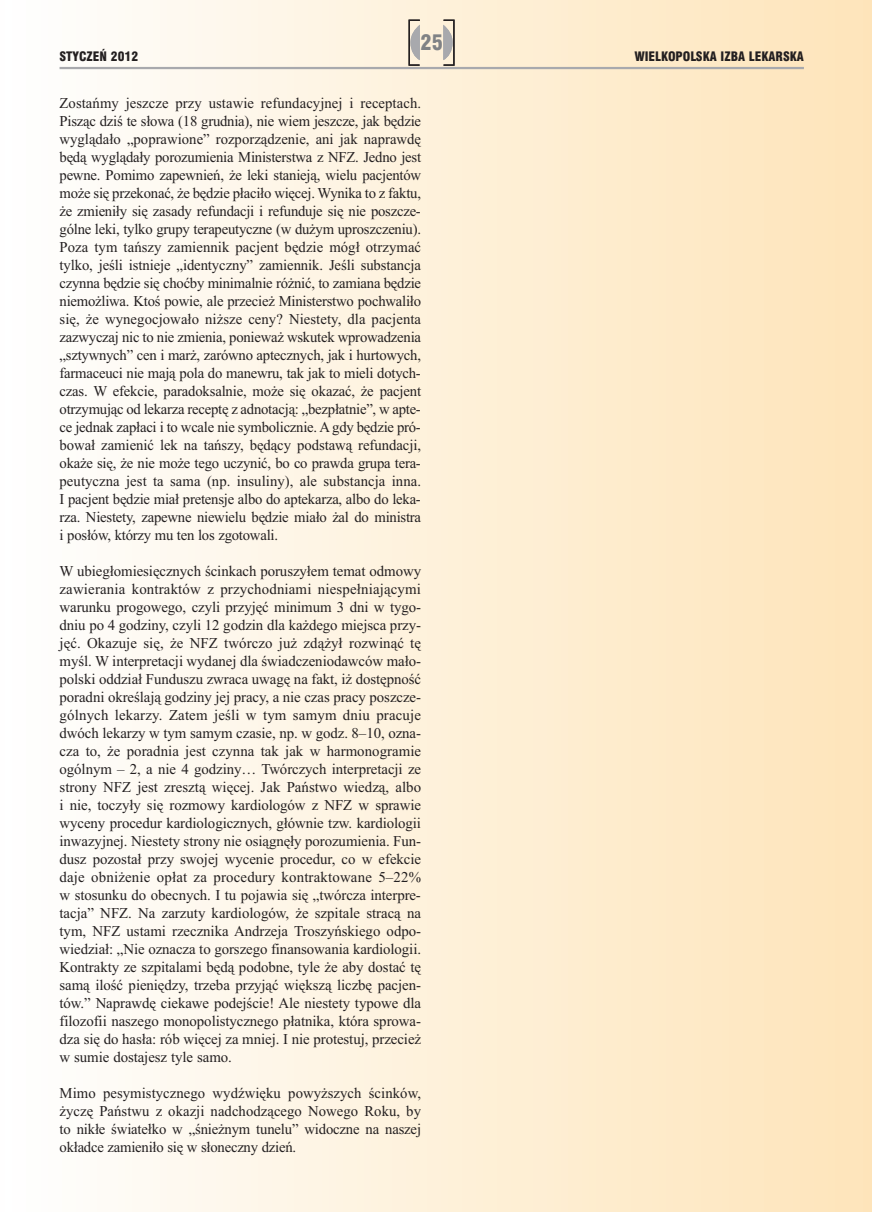
<style>
.page{position:relative;width:872px;height:1212px;background:#fff}
.page>*{position:absolute;margin:0;border:0;box-sizing:border-box;transform-origin:0 0}
.t1{font:21px "Swis 721 Blk Cn EU";color:#808285}
.t2{font:15px/18px "Times New Roman";letter-spacing:-.015em;color:#231f20;text-align:justify}
.t3{font:12.75px "Swis 721 Blk Cn EU";color:#231f20}
</style>
<div class="page">
<div style="left:0;top:0;width:872px;height:1212px;background:linear-gradient(to right,#fefefe,#fee4b9)"></div>
<hr style="left:60px;top:67px;width:744px;height:2px;background:#a8a9ad">
<svg style="left:408px;top:20px;width:46px;height:46px;background:#d7cfc0"></svg>
<h1 class="t1" style="left:420px;top:30px;width:24px">25</h1>
<p class="t3" style="left:60px;top:48px;width:80px">STYCZEŃ 2012</p>
<p class="t3" style="left:634px;top:48px;width:171px">WIELKOPOLSKA IZBA LEKARSKA</p>
<p class="t2" style="left:60px;top:94px;width:363px">Zostańmy jeszcze przy ustawie refundacyjnej i receptach.<br>Pisząc dziś te słowa (18 grudnia), nie wiem jeszcze, jak będzie wyglądało „poprawione” rozporządzenie, ani jak naprawdę będą wyglądały porozumienia Ministerstwa z NFZ. Jedno jest pewne. Pomimo zapewnień, że leki stanieją, wielu pacjentów może się przekonać, że będzie płaciło więcej. Wynika to z faktu, że zmieniły się zasady refundacji i refunduje się nie poszcze&shy;gólne leki, tylko grupy terapeutyczne (w dużym uproszczeniu).<br>Poza tym tańszy zamiennik pacjent będzie mógł otrzymać tylko, jeśli istnieje „identyczny” zamiennik. Jeśli substancja czynna będzie się choćby minimalnie różnić, to zamiana będzie niemożliwa. Ktoś powie, ale przecież Ministerstwo pochwaliło się, że wynegocjowało niższe ceny? Niestety, dla pacjenta zazwyczaj nic to nie zmienia, ponieważ wskutek wprowadzenia „sztywnych” cen i marż, zarówno aptecznych, jak i hurtowych, farmaceuci nie mają pola do manewru, tak jak to mieli dotych&shy;czas. W efekcie, paradoksalnie, może się okazać, że pacjent otrzymując od lekarza receptę z adnotacją: „bezpłatnie”, w apte&shy;ce jednak zapłaci i to wcale nie symbolicznie. A gdy będzie pró&shy;bował zamienić lek na tańszy, będący podstawą refundacji, okaże się, że nie może tego uczynić, bo co prawda grupa tera&shy;peutyczna jest ta sama (np. insuliny), ale substancja inna.<br>I pacjent będzie miał pretensje albo do aptekarza, albo do leka&shy;rza. Niestety, zapewne niewielu będzie miało żal do ministra i posłów, którzy mu ten los zgotowali.</p>
<p class="t2" style="left:60px;top:562px;width:363px">W ubiegłomiesięcznych ścinkach poruszyłem temat odmowy zawierania kontraktów z przychodniami niespełniającymi warunku progowego, czyli przyjęć minimum 3 dni w tygo&shy;dniu po 4 godziny, czyli 12 godzin dla każdego miejsca przy&shy;jęć. Okazuje się, że NFZ twórczo już zdążył rozwinąć tę myśl. W interpretacji wydanej dla świadczeniodawców mało&shy;polski oddział Funduszu zwraca uwagę na fakt, iż dostępność poradni określają godziny jej pracy, a nie czas pracy poszcze&shy;gólnych lekarzy. Zatem jeśli w tym samym dniu pracuje dwóch lekarzy w tym samym czasie, np. w godz. 8–10, ozna&shy;cza to, że poradnia jest czynna tak jak w harmonogramie ogólnym – 2, a nie 4 godziny… Twórczych interpretacji ze strony NFZ jest zresztą więcej. Jak Państwo wiedzą, albo i nie, toczyły się rozmowy kardiologów z NFZ w sprawie wyceny procedur kardiologicznych, głównie tzw. kardiologii inwazyjnej. Niestety strony nie osiągnęły porozumienia. Fun&shy;dusz pozostał przy swojej wycenie procedur, co w efekcie daje obniżenie opłat za procedury kontraktowane 5–22% w stosunku do obecnych. I tu pojawia się „twórcza interpre&shy;tacja” NFZ. Na zarzuty kardiologów, że szpitale stracą na tym, NFZ ustami rzecznika Andrzeja Troszyńskiego odpo&shy;wiedział: „Nie oznacza to gorszego finansowania kardiologii.<br>Kontrakty ze szpitalami będą podobne, tyle że aby dostać tę samą ilość pieniędzy, trzeba przyjąć większą liczbę pacjen&shy;tów.” Naprawdę ciekawe podejście! Ale niestety typowe dla filozofii naszego monopolistycznego płatnika, która sprowa&shy;dza się do hasła: rób więcej za mniej. I nie protestuj, przecież w sumie dostajesz tyle samo.</p>
<p class="t2" style="left:60px;top:1084px;width:363px">Mimo pesymistycznego wydźwięku powyższych ścinków, życzę Państwu z okazji nadchodzącego Nowego Roku, by to nikłe światełko w „śnieżnym tunelu” widoczne na naszej okładce zamieniło się w słoneczny dzień.</p>
</div>
